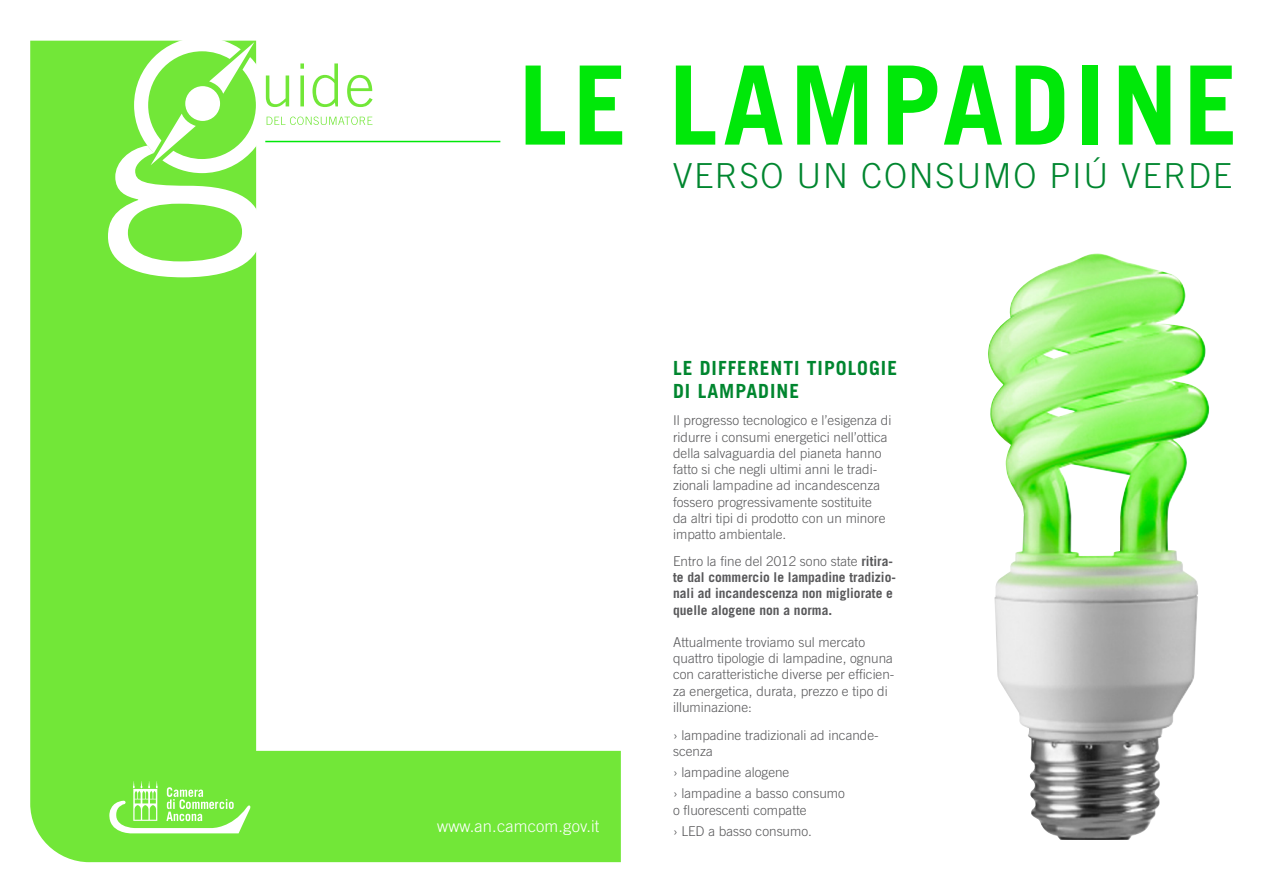
<style>
.page{position:relative;width:1263px;height:893px;background:#fff}
.page>*{position:absolute;margin:0;border:0;box-sizing:border-box;transform-origin:0 0}
.t1{font:700 109.5px "Trade Gothic";letter-spacing:.05em;color:#00e809}
.t2{font:300 34.5px "Trade Gothic";letter-spacing:.05em;color:#00862f}
.t3{font:700 19.5px/23.4px "Trade Gothic";letter-spacing:.05em;color:#00862f}
.t4{font:300 16.5px "Trade Gothic";letter-spacing:.01em;color:#fff}
.t5{font:300 13.5px/16.2px "Trade Gothic";color:#58585a}
.t6{font:700 13.5px/16.2px "Trade Gothic";color:#58585a}
.s1{font-weight:300}
</style>
<div class="page">
<svg style="left:30px;top:41px;width:591px;height:821px"></svg>
<svg style="left:108px;top:40px;width:265px;height:237px"></svg>
<svg style="left:108px;top:781px;width:143px;height:52px"></svg>
<hr style="left:265px;top:141px;width:235px;height:1px;background:#00e809">
<img style="left:988px;top:254px;width:222px;height:586px">
<h1 class="t1" style="left:519px;top:38px;width:721px">LE LAMPADINE</h1>
<p class="t4" style="left:437px;top:816px;width:164px">www.an.camcom.gov.it</p>
<h2 class="t2" style="left:673px;top:155px;width:560px">VERSO UN CONSUMO PIÚ VERDE</h2>
<h3 class="t3" style="left:673px;top:356px;width:225px">LE DIFFERENTI TIPOLOGIE<br>DI LAMPADINE</h3>
<p class="t5" style="left:673px;top:412px;width:220px">Il progresso tecnologico e l’esigenza di ridurre i consumi energetici nell’ottica della salvaguardia del pianeta hanno fatto si che negli ultimi anni le tradi&shy;zionali lampadine ad incandescenza fossero progressivamente sostituite<br>da altri tipi di prodotto con un minore impatto ambientale.</p>
<p class="t6" style="left:673px;top:553px;width:224px"><span class="s1">Entro la fine del 2012 sono state</span> ritira&shy;te dal commercio le lampadine tradizio&shy;nali ad incandescenza non migliorate e quelle alogene non a norma.</p>
<p class="t5" style="left:673px;top:634px;width:223px">Attualmente troviamo sul mercato quattro tipologie di lampadine, ognuna con caratteristiche diverse per efficien&shy;za energetica, durata, prezzo e tipo di illuminazione:</p>
<p class="t5" style="left:673px;top:727px;width:207px">› lampadine tradizionali ad incande&shy;scenza</p>
<p class="t5" style="left:673px;top:762px;width:173px;line-height:21px">› lampadine alogene<br>› lampadine a basso consumo</p>
<p class="t5" style="left:673px;top:799px;width:140px;line-height:21px">o fluorescenti compatte › LED a basso consumo.</p>
</div>
